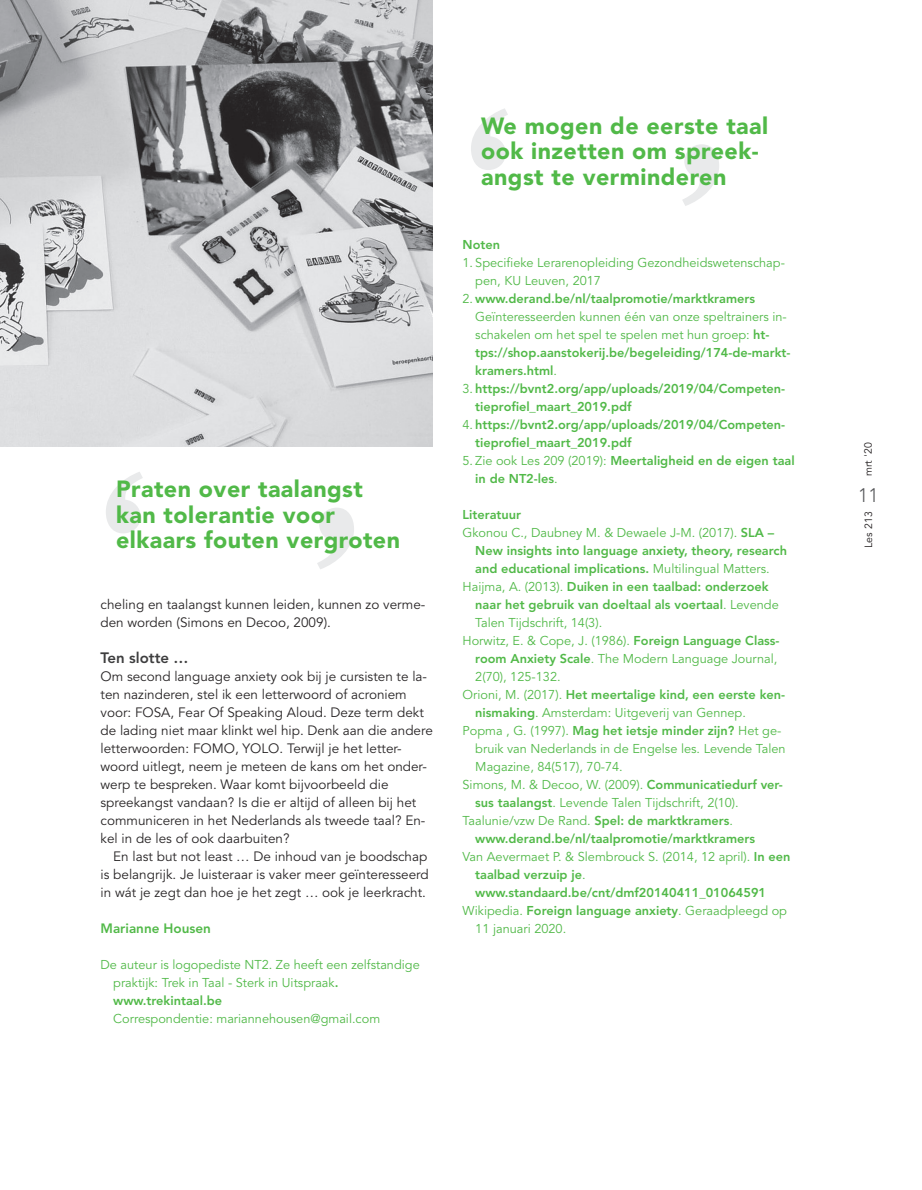
<style>
.page{position:relative;width:922px;height:1190px;background:#fff}
.page>*{position:absolute;margin:0;border:0;box-sizing:border-box;transform-origin:0 0}
.t1{font:700 180px "Century Old Style Std";color:#e9eaeb}
.t2{font:900 23.25px/25.5px "Avenir LT Std";letter-spacing:.02em;color:#51b948}
.t3{font:300 19.5px "Avenir LT Std";color:#57585a}
.t4{font:800 15px "Avenir LT Std";color:#3e3e3f}
.t5{font:13.5px/18px "Avenir LT Std";color:#282526}
.t6{font:800 13.5px "Avenir LT Std";color:#51b948}
.t7{font:800 12.75px/18px "Avenir LT Std";color:#51b948}
.t8{font:12.75px/18px "Avenir LT Std";color:#51b948}
.t9{font:10.5px "Avenir LT Std";letter-spacing:.01em;color:#231f20}
.s1{font-weight:800}
.s2{font-weight:400}
</style>
<div class="page">
<img style="left:0;top:0;width:433px;height:446px">
<h1 class="t1" style="left:99px;top:440px;width:263px">‘ ’</h1>
<h2 class="t2" style="left:116px;top:476px;width:286px">Praten over taalangst kan tolerantie voor elkaars fouten vergroten</h2>
<p class="t5" style="left:101px;top:595px;width:326px">cheling en taalangst kunnen leiden, kunnen zo verme&shy;den worden (Simons en Decoo, 2009).</p>
<p class="t4" style="left:101px;top:648px;width:90px">Ten slotte …</p>
<p class="t5" style="left:101px;top:667px;width:334px">Om second language anxiety ook bij je cursisten te la&shy;ten nazinderen, stel ik een letterwoord of acroniem voor: FOSA, Fear Of Speaking Aloud. Deze term dekt de lading niet maar klinkt wel hip. Denk aan die andere letterwoorden: FOMO, YOLO. Terwijl je het letter&shy;woord uitlegt, neem je meteen de kans om het onder&shy;werp te bespreken. Waar komt bijvoorbeeld die spreekangst vandaan? Is die er altijd of alleen bij het communiceren in het Nederlands als tweede taal? En&shy;kel in de les of ook daarbuiten?</p>
<p class="t5" style="left:101px;top:847px;width:330px;text-align:justify;text-indent:13px">En last but not least … De inhoud van je boodschap is belangrijk. Je luisteraar is vaker meer geïnteresseerd in wát je zegt dan hoe je het zegt … ook je leerkracht.</p>
<p class="t6" style="left:101px;top:920px;width:112px">Marianne Housen</p>
<p class="t8" style="left:113px;top:955px;width:308px;text-indent:-13px">De auteur is logopediste NT2. Ze heeft een zelfstandige praktijk: Trek in Taal - Sterk in Uitspraak<span class="s1">. www.trekintaal.be</span></p>
<p class="t8" style="left:113px;top:1009px;width:268px">Correspondentie: mariannehousen@gmail.com</p>
<h1 class="t1" style="left:464px;top:77px;width:263px">‘ ’</h1>
<h2 class="t2" style="left:481px;top:113px;width:289px">We mogen de eerste taal ook inzetten om spreek&shy;angst te verminderen</h2>
<p class="t7" style="left:463px;top:235px;width:39px">Noten</p>
<p class="t8" style="left:475px;top:253px;width:311px;text-indent:-13px">1. Specifieke Lerarenopleiding Gezondheidswetenschap&shy;pen, KU Leuven, 2017</p>
<p class="t7" style="left:475px;top:289px;width:317px;text-indent:-13px"><span class="s2">2.</span> www.derand.be/nl/taalpromotie/marktkramers <span class="s2">Geïnteresseerden kunnen één van onze speltrainers in&shy;schakelen om het spel te spelen met hun groep:</span> ht&shy;tps://shop.aanstokerij.be/begeleiding/174-de-markt&shy;kramers.html<span class="s2">.</span></p>
<p class="t7" style="left:475px;top:379px;width:311px;text-indent:-13px"><span class="s2">3.</span> https://bvnt2.org/app/uploads/2019/04/Competen&shy;tieprofiel_maart_2019.pdf</p>
<p class="t7" style="left:475px;top:415px;width:311px;text-indent:-13px"><span class="s2">4.</span> https://bvnt2.org/app/uploads/2019/04/Competen&shy;tieprofiel_maart_2019.pdf</p>
<p class="t7" style="left:475px;top:451px;width:321px;text-indent:-13px"><span class="s2">5. Zie ook Les 209 (2019):</span> Meertaligheid en de eigen taal in de NT2-les<span class="s2">.</span></p>
<p class="t7" style="left:463px;top:505px;width:60px">Literatuur</p>
<p class="t8" style="left:463px;top:523px;width:313px">Gkonou C., Daubney M. &amp; Dewaele J-M. (2017). <span class="s1">SLA –</span></p>
<p class="t7" style="left:475px;top:541px;width:313px">New insights into language anxiety, theory, research</p>
<p class="t7" style="left:475px;top:559px;width:296px">and educational implications. <span class="s2">Multilingual Matters.</span></p>
<p class="t7" style="left:463px;top:577px;width:308px"><span class="s2">Haijma, A. (2013).</span> Duiken in een taalbad: onderzoek</p>
<p class="t7" style="left:475px;top:595px;width:305px">naar het gebruik van doeltaal als voertaal<span class="s2">. Levende</span></p>
<p class="t8" style="left:475px;top:613px;width:128px">Talen Tijdschrift, 14(3).</p>
<p class="t8" style="left:463px;top:631px;width:318px">Horwitz, E. &amp; Cope, J. (1986). <span class="s1">Foreign Language Class-</span></p>
<p class="t8" style="left:475px;top:649px;width:304px"><span class="s1">room Anxiety Scale</span>. The Modern Language Journal,</p>
<p class="t8" style="left:475px;top:667px;width:87px">2(70), 125-132.</p>
<p class="t7" style="left:463px;top:685px;width:324px"><span class="s2">Orioni, M. (2017).</span> Het meertalige kind, een eerste ken-</p>
<p class="t8" style="left:475px;top:703px;width:272px"><span class="s1">nismaking</span>. Amsterdam: Uitgeverij van Gennep.</p>
<p class="t7" style="left:463px;top:721px;width:320px"><span class="s2">Popma , G. (1997).</span> Mag het ietsje minder zijn? <span class="s2">Het ge-</span></p>
<p class="t8" style="left:475px;top:739px;width:312px">bruik van Nederlands in de Engelse les. Levende Talen</p>
<p class="t8" style="left:475px;top:757px;width:149px">Magazine, 84(517), 70-74.</p>
<p class="t8" style="left:463px;top:775px;width:322px">Simons, M. &amp; Decoo, W. (2009). <span class="s1">Communicatiedurf ver-</span></p>
<p class="t8" style="left:475px;top:793px;width:265px"><span class="s1">sus taalangst</span>. Levende Talen Tijdschrift, 2(10).</p>
<p class="t8" style="left:463px;top:811px;width:272px">Taalunie/vzw De Rand. <span class="s1">Spel: de marktkramers</span>.</p>
<p class="t7" style="left:475px;top:829px;width:281px">www.derand.be/nl/taalpromotie/marktkramers</p>
<p class="t8" style="left:463px;top:847px;width:329px">Van Aevermaet P. &amp; Slembrouck S. (2014, 12 april). <span class="s1">In een</span></p>
<p class="t7" style="left:475px;top:865px;width:112px">taalbad verzuip je<span class="s2">.</span></p>
<p class="t7" style="left:475px;top:883px;width:292px">www.standaard.be/cnt/dmf20140411_01064591</p>
<p class="t8" style="left:463px;top:901px;width:326px">Wikipedia. <span class="s1">Foreign language anxiety</span>. Geraadpleegd op</p>
<p class="t8" style="left:475px;top:919px;width:92px">11 januari 2020.</p>
<p class="t9" style="left:862px;top:476px;width:35px;rotate:-90deg">mrt '20</p>
<h3 class="t3" style="left:858px;top:483px;width:22px">11</h3>
<p class="t9" style="left:862px;top:548px;width:38px;rotate:-90deg">Les 213</p>
</div>
